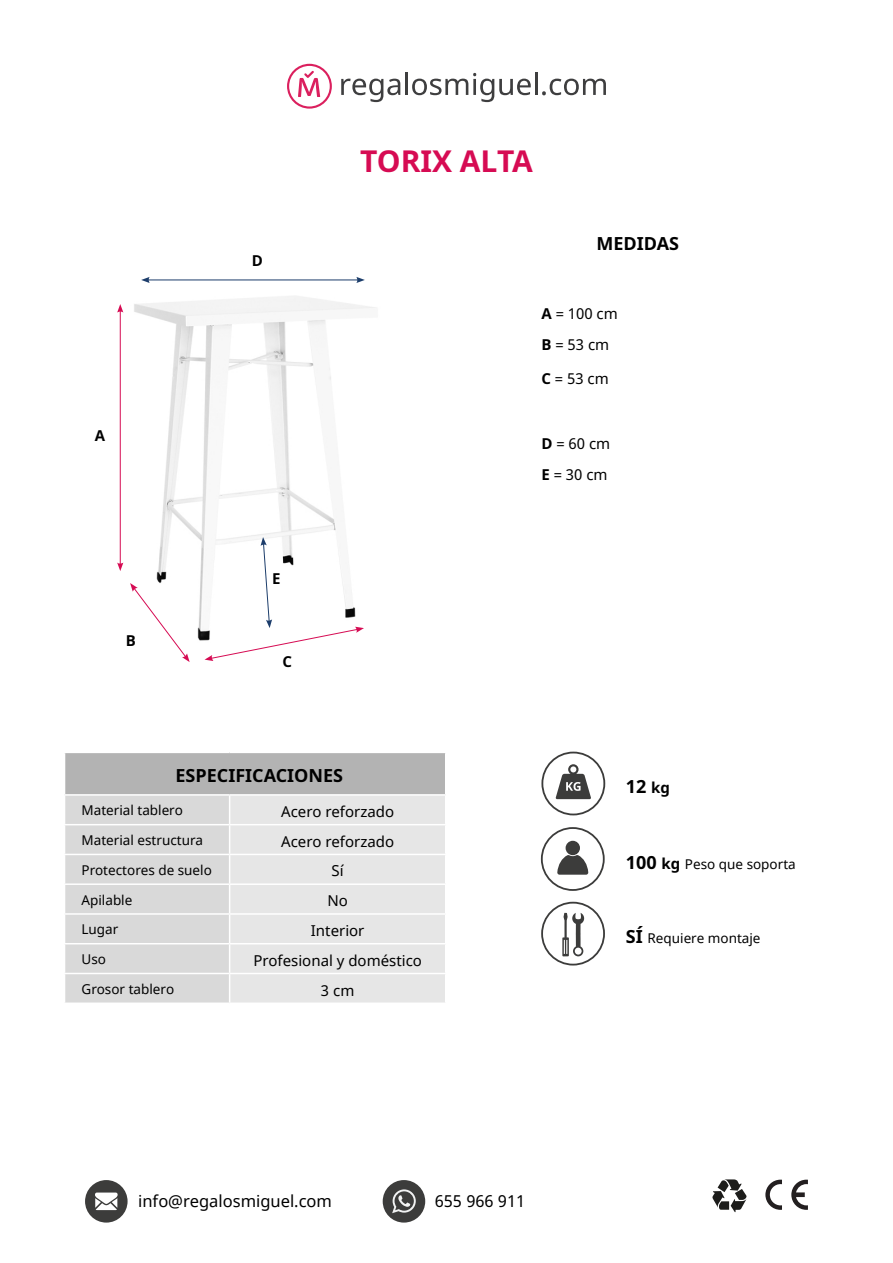
<style>
.page{position:relative;width:893px;height:1263px;background:#fff}
.page>*{position:absolute;margin:0;border:0;box-sizing:border-box;transform-origin:0 0}
.t1{font:700 30px "Noto Sans";color:#d60b53}
.t2{font:700 18px "Noto Sans";color:#000}
.t3{font:16.5px "Noto Sans";color:#000}
.t4{font:15px "Noto Sans";color:#000}
.t5{font:700 15px "Noto Sans";color:#000}
.t6{font:13.5px "Noto Sans";color:#000}
.s1{font-weight:700}
.s2{font-size:15px}
.s3{font-weight:700;font-size:18px}
.s4{font-weight:700;font-size:15px}
</style>
<div class="page">
<svg style="left:765px;top:1180px;width:17px;height:30px"></svg>
<svg style="left:791px;top:1180px;width:17px;height:30px"></svg>
<svg style="left:712px;top:1179px;width:34px;height:33px"></svg>
<div style="left:85px;top:1180px;width:43px;height:42px;background:#3c3c3b;border-radius:50%"></div>
<svg style="left:95px;top:1192px;width:23px;height:18px"></svg>
<div style="left:383px;top:1180px;width:42px;height:42px;background:#3c3c3b;border-radius:50%"></div>
<svg style="left:392px;top:1189px;width:24px;height:24px"></svg>
<svg style="left:541px;top:902px;width:64px;height:63px"></svg>
<svg style="left:541px;top:827px;width:64px;height:64px"></svg>
<div style="left:566px;top:841px;width:14px;height:14px;background:#3c3c3b;border-radius:50%"></div>
<svg style="left:541px;top:752px;width:64px;height:63px"></svg>
<svg style="left:341px;top:79px;width:59px;height:23px"></svg>
<hr style="left:405px;top:72px;width:3px;height:23px;background:#3e3e3f">
<svg style="left:412px;top:73px;width:119px;height:29px"></svg>
<hr style="left:535px;top:72px;width:2px;height:23px;background:#3e3e3f">
<svg style="left:542px;top:79px;width:64px;height:16px"></svg>
<svg style="left:287px;top:64px;width:45px;height:45px"></svg>
<img style="left:119px;top:279px;width:257px;height:381px">
<hr style="left:120px;top:310px;width:1px;height:255px;background:#d60b53">
<svg style="left:117px;top:304px;width:6px;height:9px"></svg>
<svg style="left:117px;top:562px;width:6px;height:9px"></svg>
<svg style="left:130px;top:583px;width:60px;height:79px"></svg>
<div style="left:65px;top:752px;width:381px;height:43px;background:#b3b3b3"></div>
<hr style="left:64px;top:752px;width:166px;height:1px;background:#fff">
<hr style="left:230px;top:752px;width:216px;height:1px;background:#fff">
<hr style="left:445px;top:753px;width:1px;height:41px;background:#fff">
<hr style="left:64px;top:794px;width:166px;height:2px;background:#fff">
<hr style="left:230px;top:794px;width:216px;height:2px;background:#fff">
<svg style="left:65px;top:795px;width:380px;height:207px;background:#e2e2e2"></svg>
<hr style="left:147px;top:280px;width:212px;height:1px;background:#1c3d6b">
<svg style="left:141px;top:277px;width:9px;height:6px"></svg>
<svg style="left:356px;top:277px;width:9px;height:6px"></svg>
<svg style="left:205px;top:537px;width:159px;height:124px"></svg>
<p class="t5" style="left:95px;top:425px;width:12px">A</p>
<p class="t5" style="left:126px;top:630px;width:12px">B</p>
<p class="t5" style="left:252px;top:250px;width:13px">D</p>
<p class="t5" style="left:272px;top:568px;width:10px">E</p>
<p class="t5" style="left:282px;top:651px;width:11px">C</p>
<p class="t1" style="left:360px;top:140px;width:174px">TORIX ALTA</p>
<h2 class="t2" style="left:596px;top:231px;width:84px">MEDIDAS</h2>
<p class="t4" style="left:541px;top:303px;width:78px"><span class="s1">A</span> = 100 cm</p>
<p class="t4" style="left:541px;top:334px;width:69px"><span class="s1">B</span> = 53 cm</p>
<p class="t4" style="left:541px;top:368px;width:69px"><span class="s1">C</span> = 53 cm</p>
<p class="t4" style="left:541px;top:433px;width:70px"><span class="s1">D</span> = 60 cm</p>
<p class="t4" style="left:541px;top:464px;width:68px"><span class="s1">E</span> = 30 cm</p>
<p class="t2" style="left:176px;top:762px;width:169px">ESPECIFICACIONES</p>
<p class="t6" style="left:82px;top:801px;width:103px">Material tablero</p>
<p class="t4" style="left:281px;top:801px;width:114px">Acero reforzado</p>
<p class="t6" style="left:82px;top:831px;width:123px">Material estructura</p>
<p class="t4" style="left:281px;top:831px;width:114px">Acero reforzado</p>
<p class="t6" style="left:82px;top:861px;width:132px">Protectores de suelo</p>
<p class="t4" style="left:332px;top:861px;width:14px">Sí</p>
<p class="t6" style="left:82px;top:890px;width:52px">Apilable</p>
<p class="t4" style="left:327px;top:890px;width:22px">No</p>
<p class="t6" style="left:82px;top:920px;width:38px">Lugar</p>
<p class="t4" style="left:311px;top:920px;width:55px">Interior</p>
<p class="t6" style="left:82px;top:950px;width:26px">Uso</p>
<p class="t4" style="left:253px;top:950px;width:170px">Profesional y doméstico</p>
<p class="t6" style="left:82px;top:980px;width:94px">Grosor tablero</p>
<p class="t4" style="left:321px;top:980px;width:35px">3 cm</p>
<p class="t2" style="left:626px;top:774px;width:46px">12 <span class="s2">kg</span></p>
<p class="t6" style="left:626px;top:854px;width:171px"><span class="s3">100</span> <span class="s4">kg</span> Peso que soporta</p>
<p class="t6" style="left:626px;top:929px;width:136px"><span class="s3">SÍ</span> Requiere montaje</p>
<p class="t3" style="left:138px;top:1190px;width:195px">info@regalosmiguel.com</p>
<p class="t3" style="left:435px;top:1190px;width:92px">655 966 911</p>
</div>
